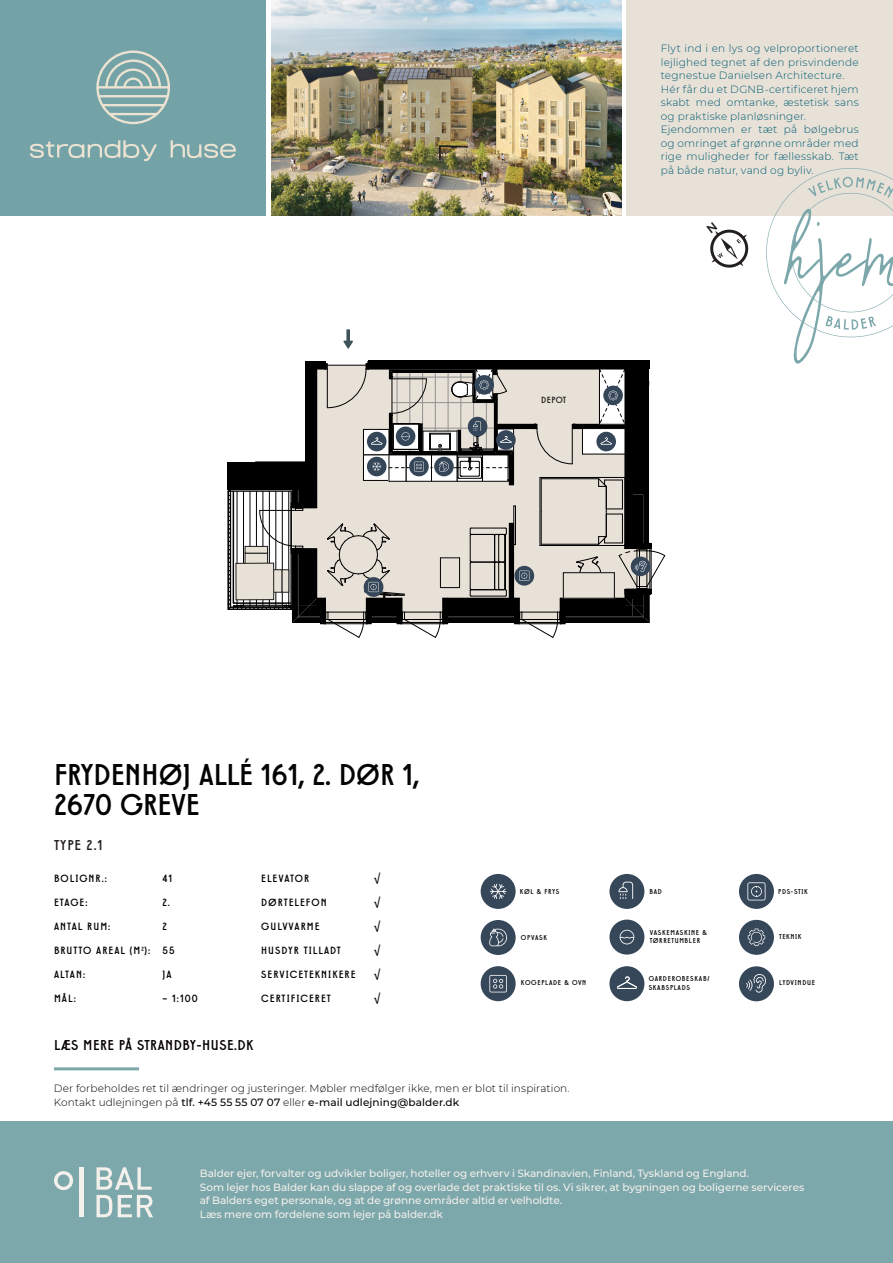
<style>
.page{position:relative;width:893px;height:1263px;background:#fff}
.page>*{position:absolute;margin:0;border:0;box-sizing:border-box;transform-origin:0 0}
.t1{font:600 30px/30px "Neue Droschke";color:#020304}
.t2{font:600 14.25px "Neue Droschke";letter-spacing:.04em;color:#050000}
.t3{font:600 14.25px "Neue Droschke";color:#231f20}
.t4{font:500 10.5px/13.5px "Montserrat";letter-spacing:-.01em;color:#f4f0eb}
.t5{font:300 10.5px/13.5px "Montserrat";letter-spacing:.02em;color:#005c73}
.t6{font:300 10.5px/13.5px "Montserrat";letter-spacing:.01em;color:#050000}
.t7{font:600 10.5px "Neue Droschke";letter-spacing:.1em;color:#050000}
.t8{font:600 10.5px "Neue Droschke";letter-spacing:.1em;color:#050001}
.t9{font:600 9px "Neue Droschke";letter-spacing:.045em;color:#1d1d1b}
.t10{font:600 7.05px/8.1px "Neue Droschke";letter-spacing:.1em;color:#020304}
.s1{font-weight:500}
</style>
<div class="page">
<div style="left:626px;top:0;width:267px;height:216px;background:#e8e1d7"></div>
<div style="left:0;top:1121px;width:893px;height:142px;background:#7ca7ab"></div>
<div style="left:0;top:0;width:266px;height:216px;background:#73a3a7"></div>
<svg style="left:766px;top:168px;width:127px;height:196px"></svg>
<svg style="left:96px;top:50px;width:74px;height:74px"></svg>
<svg style="left:171px;top:140px;width:65px;height:18px"></svg>
<svg style="left:30px;top:140px;width:127px;height:21px"></svg>
<svg style="left:54px;top:1171px;width:19px;height:19px"></svg>
<hr style="left:80px;top:1167px;width:4px;height:50px;background:#f4f0eb">
<svg style="left:96px;top:1167px;width:57px;height:50px"></svg>
<img style="left:271px;top:0;width:351px;height:216px">
<hr style="left:54px;top:1067px;width:85px;height:3px;background:#7ca7ab">
<svg style="left:343px;top:329px;width:10px;height:20px"></svg>
<div style="left:368px;top:360px;width:281px;height:9px;background:#000"></div>
<svg style="left:228px;top:361px;width:437px;height:277px"></svg>
<div style="left:739px;top:874px;width:35px;height:35px;background:#36475a;border-radius:50%"></div>
<svg style="left:747px;top:882px;width:18px;height:18px"></svg>
<div style="left:609px;top:966px;width:35px;height:35px;background:#36475a;border-radius:50%"></div>
<svg style="left:617px;top:976px;width:20px;height:13px"></svg>
<div style="left:481px;top:874px;width:35px;height:35px;background:#36475a;border-radius:50%"></div>
<svg style="left:490px;top:884px;width:16px;height:15px"></svg>
<div style="left:739px;top:920px;width:35px;height:35px;background:#36475a;border-radius:50%"></div>
<svg style="left:748px;top:928px;width:17px;height:18px"></svg>
<div style="left:609px;top:919px;width:35px;height:35px;background:#36475a;border-radius:50%"></div>
<svg style="left:620px;top:930px;width:14px;height:14px"></svg>
<div style="left:481px;top:920px;width:35px;height:35px;background:#36475a;border-radius:50%"></div>
<svg style="left:489px;top:929px;width:18px;height:17px"></svg>
<div style="left:481px;top:966px;width:35px;height:35px;background:#36475a;border-radius:50%"></div>
<svg style="left:489px;top:975px;width:18px;height:17px"></svg>
<div style="left:609px;top:874px;width:35px;height:35px;background:#36475a;border-radius:50%"></div>
<svg style="left:618px;top:882px;width:15px;height:17px"></svg>
<div style="left:739px;top:966px;width:35px;height:35px;background:#36475a;border-radius:50%"></div>
<svg style="left:746px;top:974px;width:20px;height:18px"></svg>
<svg style="left:710px;top:229px;width:39px;height:39px"></svg>
<p class="t9" style="left:541px;top:395px;width:27px">DEPOT</p>
<p class="t5" style="left:661px;top:41px;width:199px">Flyt ind i en lys og velproportioneret lejlighed tegnet af den prisvindende tegnestue Danielsen Architecture.<br>Hér får du et DGNB-certificeret hjem skabt med omtanke, æstetisk sans og praktiske planløsninger.<br>Ejendommen er tæt på bølgebrus og omringet af grønne områder med rige muligheder for fællesskab. Tæt på både natur, vand og byliv.</p>
<p class="t1" style="left:54px;top:760px;width:367px">FRYDENHØJ ALLÉ 161, 2. DØR 1,<br>2670 GREVE</p>
<p class="t3" style="left:54px;top:837px;width:50px">TYPE 2.1</p>
<p class="t8" style="left:54px;top:873px;width:54px">BOLIGNR.:</p>
<p class="t8" style="left:162px;top:873px;width:11px">41</p>
<p class="t8" style="left:54px;top:897px;width:35px">ETAGE:</p>
<p class="t8" style="left:162px;top:897px;width:9px">2.</p>
<p class="t8" style="left:54px;top:921px;width:58px">ANTAL RUM:</p>
<p class="t8" style="left:162px;top:921px;width:6px">2</p>
<p class="t8" style="left:54px;top:945px;width:122px">BRUTTO AREAL (M<sup>2</sup>): 55</p>
<p class="t8" style="left:54px;top:969px;width:33px">ALTAN:</p>
<p class="t8" style="left:162px;top:969px;width:11px">JA</p>
<p class="t8" style="left:54px;top:993px;width:23px">MÅL:</p>
<p class="t8" style="left:162px;top:993px;width:37px">~ 1:100</p>
<p class="t7" style="left:261px;top:873px;width:50px">ELEVATOR</p>
<p class="t7" style="left:374px;top:873px;width:8px">√</p>
<p class="t7" style="left:261px;top:897px;width:67px">DØRTELEFON</p>
<p class="t7" style="left:374px;top:897px;width:8px">√</p>
<p class="t7" style="left:261px;top:921px;width:60px">GULVVARME</p>
<p class="t7" style="left:374px;top:921px;width:8px">√</p>
<p class="t7" style="left:261px;top:945px;width:81px">HUSDYR TILLADT</p>
<p class="t7" style="left:374px;top:945px;width:8px">√</p>
<p class="t7" style="left:261px;top:969px;width:96px">SERVICETEKNIKERE</p>
<p class="t7" style="left:374px;top:969px;width:8px">√</p>
<p class="t7" style="left:261px;top:993px;width:71px">CERTIFICERET</p>
<p class="t7" style="left:374px;top:993px;width:8px">√</p>
<h2 class="t2" style="left:54px;top:1037px;width:201px">LÆS MERE PÅ STRANDBY-HUSE.DK</h2>
<p class="t10" style="left:520px;top:888px;width:41px">KØL &amp; FRYS</p>
<p class="t10" style="left:521px;top:933px;width:28px">OPVASK</p>
<p class="t10" style="left:521px;top:979px;width:67px">KOGEPLADE &amp; OVN</p>
<p class="t6" style="left:54px;top:1081px;width:517px">Der forbeholdes ret til ændringer og justeringer. Møbler medfølger ikke, men er blot til inspiration.<br>Kontakt udlejningen på <span class="s1">tlf. +45 55 55 07 07</span> eller <span class="s1">e-mail udlejning@balder.dk</span></p>
<p class="t10" style="left:649px;top:887px;width:14px">BAD</p>
<p class="t10" style="left:650px;top:928px;width:59px">VASKEMASKINE &amp;<br>TØRRETUMBLER</p>
<p class="t10" style="left:649px;top:975px;width:62px">GARDEROBESKAB/<br>SKABSPLADS</p>
<p class="t10" style="left:778px;top:887px;width:31px">PDS-STIK</p>
<p class="t10" style="left:779px;top:933px;width:24px">TEKNIK</p>
<p class="t10" style="left:779px;top:979px;width:37px">LYDVINDUE</p>
<p class="t4" style="left:200px;top:1166px;width:606px">Balder ejer, forvalter og udvikler boliger, hoteller og erhverv i Skandinavien, Finland, Tyskland og England.<br>Som lejer hos Balder kan du slappe af og overlade det praktiske til os. Vi sikrer, at bygningen og boligerne serviceres af Balders eget personale, og at de grønne områder altid er velholdte.<br>Læs mere om fordelene som lejer på balder.dk</p>
</div>
